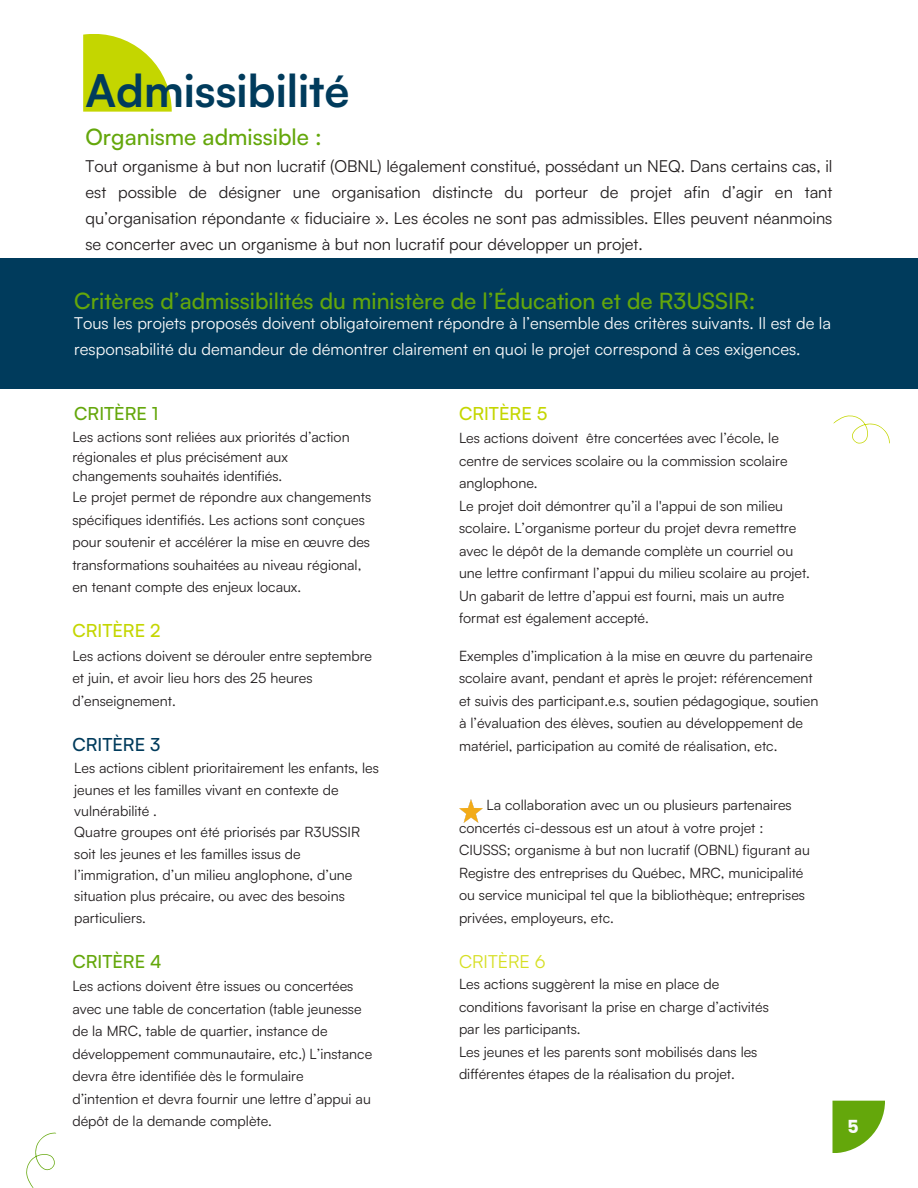
<style>
.page{position:relative;width:918px;height:1188px;background:#fff}
.page>*{position:absolute;margin:0;border:0;box-sizing:border-box;transform-origin:0 0}
.t1{font:700 45px "Satoshi";color:#003b5c}
.t2{font:500 22.5px "Satoshi";color:#64a70b}
.t3{font:500 18px "Satoshi";color:#64a70b}
.t4{font:500 18px "Satoshi";color:#c4d600}
.t5{font:500 18px "Satoshi";color:#003b5c}
.t6{font:18px "Satoshi";color:#d6df23}
.t7{font:700 18px "Poppins";color:#fafafa}
.t8{font:16.5px/25.8px "Satoshi";color:#231f20;text-align:justify}
.t9{font:16.5px/25.8px "Satoshi";color:#fafafa}
.t10{font:14.25px/22.5px "Satoshi";color:#231f20}
</style>
<div class="page">
<svg style="left:83px;top:34px;width:89px;height:78px"></svg>
<div style="left:0;top:259px;width:918px;height:130px;background:#003b5c"></div>
<img style="left:459px;top:800px;width:24px;height:22px">
<svg style="left:832px;top:1101px;width:53px;height:52px"></svg>
<svg style="left:833px;top:415px;width:57px;height:29px"></svg>
<svg style="left:26px;top:1132px;width:30px;height:56px"></svg>
<h1 class="t1" style="left:86px;top:61px;width:266px">Admissibilité</h1>
<h1 class="t2" style="left:86px;top:122px;width:238px">Organisme admissible :</h1>
<h1 class="t8" style="left:86px;top:153px;width:748px">Tout organisme à but non lucratif (OBNL) légalement constitué, possédant un NEQ. Dans certains cas, il est possible de désigner une organisation distincte du porteur de projet afin d’agir en tant qu’organisation répondante « fiduciaire ». Les écoles ne sont pas admissibles. Elles peuvent néanmoins se concerter avec un organisme à but non lucratif pour développer un projet.</h1>
<p class="t2" style="left:74px;top:286px;width:683px">Critères d’admissibilités du ministère de l’Éducation et de R3USSIR:</p>
<h2 class="t9" style="left:74px;top:310px;width:758px">Tous les projets proposés doivent obligatoirement répondre à l’ensemble des critères suivants. Il est de la responsabilité du demandeur de démontrer clairement en quoi le projet correspond à ces exigences.</h2>
<h2 class="t3" style="left:74px;top:402px;width:86px">CRITÈRE 1</h2>
<h4 class="t10" style="left:72px;top:427px;width:279px;line-height:19.2px">Les actions sont reliées aux priorités d’action régionales et plus précisément aux changements souhaités identifiés.</h4>
<h2 class="t10" style="left:72px;top:485px;width:300px">Le projet permet de répondre aux changements spécifiques identifiés. Les actions sont conçues pour soutenir et accélérer la mise en œuvre des transformations souhaitées au niveau régional, en tenant compte des enjeux locaux.</h2>
<p class="t4" style="left:72px;top:619px;width:90px">CRITÈRE 2</p>
<h2 class="t10" style="left:72px;top:644px;width:301px">Les actions doivent se dérouler entre septembre et juin, et avoir lieu hors des 25 heures d’enseignement.</h2>
<p class="t5" style="left:72px;top:733px;width:89px">CRITÈRE 3</p>
<p class="t10" style="left:74px;top:757px;width:306px;line-height:21.3px">Les actions ciblent prioritairement les enfants, les jeunes et les familles vivant en contexte de vulnérabilité .</p>
<p class="t10" style="left:74px;top:821px;width:287px;line-height:21.3px">Quatre groupes ont été priorisés par R3USSIR soit les jeunes et les familles issus de l’immigration, d’un milieu anglophone, d’une situation plus précaire, ou avec des besoins particuliers.</p>
<h2 class="t3" style="left:72px;top:950px;width:91px">CRITÈRE 4</h2>
<p class="t10" style="left:72px;top:975px;width:301px">Les actions doivent être issues ou concertées avec une table de concertation (table jeunesse de la MRC, table de quartier, instance de développement communautaire, etc.) L’instance devra être identifiée dès le formulaire d’intention et devra fournir une lettre d’appui au dépôt de la demande complète.</p>
<p class="t4" style="left:459px;top:402px;width:90px">CRITÈRE 5</p>
<p class="t10" style="left:459px;top:427px;width:330px">Les actions doivent être concertées avec l’école, le centre de services scolaire ou la commission scolaire anglophone.</p>
<p class="t10" style="left:459px;top:494px;width:352px">Le projet doit démontrer qu’il a l'appui de son milieu scolaire. L’organisme porteur du projet devra remettre avec le dépôt de la demande complète un courriel ou une lettre confirmant l’appui du milieu scolaire au projet.<br>Un gabarit de lettre d’appui est fourni, mais un autre format est également accepté.</p>
<p class="t10" style="left:459px;top:644px;width:361px">Exemples d’implication à la mise en œuvre du partenaire scolaire avant, pendant et après le projet: référencement et suivis des participant.e.s, soutien pédagogique, soutien à l’évaluation des élèves, soutien au développement de matériel, participation au comité de réalisation, etc.</p>
<p class="t10" style="left:459px;top:794px;width:352px;text-indent:28px">La collaboration avec un ou plusieurs partenaires concertés ci-dessous est un atout à votre projet :<br>CIUSSS; organisme à but non lucratif (OBNL) figurant au Registre des entreprises du Québec, MRC, municipalité ou service municipal tel que la bibliothèque; entreprises privées, employeurs, etc.</p>
<h3 class="t6" style="left:459px;top:950px;width:88px">CRITÈRE 6</h3>
<p class="t10" style="left:459px;top:973px;width:311px">Les actions suggèrent la mise en place de conditions favorisant la prise en charge d’activités par les participants.</p>
<p class="t10" style="left:459px;top:1040px;width:300px">Les jeunes et les parents sont mobilisés dans les différentes étapes de la réalisation du projet.</p>
<h4 class="t7" style="left:847px;top:1114px;width:13px">5</h4>
</div>
